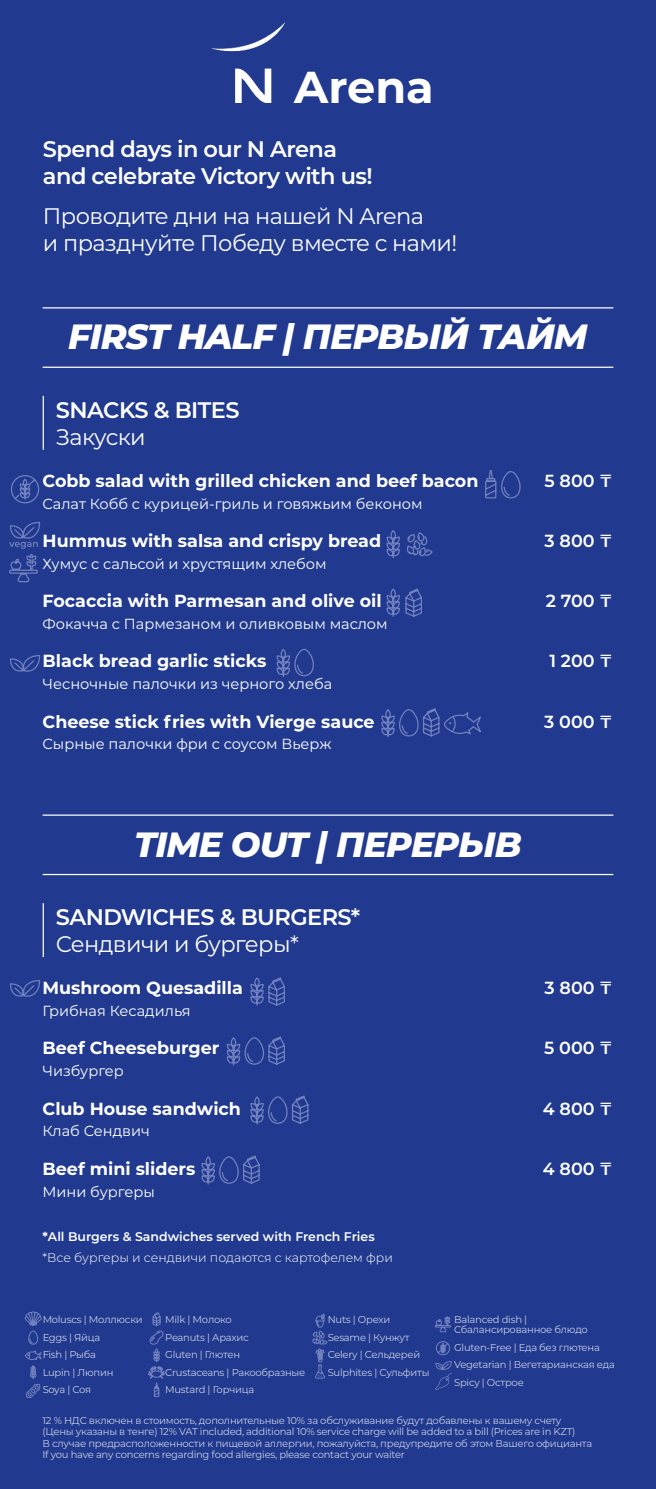
<style>
.page{position:relative;width:656px;height:1489px;background:#fff}
.page>*{position:absolute;margin:0;border:0;box-sizing:border-box;transform-origin:0 0}
.t1{font:700 44.62px "Montserrat";color:#fff}
.t2{font:italic 800 35px "Montserrat";letter-spacing:-.025em;color:#fff}
.t3{font:22.5px/27px "Montserrat";letter-spacing:-.025em;color:#fff}
.t4{font:600 22.5px/27px "Montserrat";letter-spacing:-.025em;color:#fff}
.t5{font:700 17.5px "Montserrat";color:#fff}
.t6{font:600 17.5px "Montserrat";color:#fff}
.t7{font:14.62px "Montserrat";color:#fff}
.t8{font:600 12.5px/21.2px "Montserrat";color:#fff}
.t9{font:10px/17.5px "Montserrat";letter-spacing:-.025em;color:#fff}
.s1{font-weight:700}
.s2{font-weight:300}
</style>
<div class="page">
<div style="left:0;top:0;width:656px;height:1488px;background:#213a8f"></div>
<svg style="left:211px;top:22px;width:74px;height:81px"></svg>
<hr style="left:43px;top:396px;width:1px;height:54px;background:#fff">
<hr style="left:43px;top:903px;width:1px;height:54px;background:#fff">
<hr style="left:43px;top:366px;width:570px;height:2px;background:#fff">
<hr style="left:43px;top:307px;width:570px;height:1px;background:#fff">
<hr style="left:43px;top:873px;width:570px;height:2px;background:#fff">
<hr style="left:43px;top:814px;width:570px;height:1px;background:#fff">
<svg style="left:485px;top:470px;width:36px;height:29px"></svg>
<svg style="left:10px;top:475px;width:30px;height:29px"></svg>
<svg style="left:276px;top:648px;width:38px;height:29px"></svg>
<svg style="left:386px;top:588px;width:36px;height:29px"></svg>
<svg style="left:226px;top:1036px;width:59px;height:30px"></svg>
<svg style="left:250px;top:1095px;width:59px;height:30px"></svg>
<svg style="left:201px;top:1155px;width:59px;height:30px"></svg>
<svg style="left:250px;top:977px;width:35px;height:29px"></svg>
<svg style="left:381px;top:708px;width:100px;height:30px"></svg>
<svg style="left:386px;top:530px;width:47px;height:29px"></svg>
<svg style="left:9px;top:655px;width:32px;height:17px"></svg>
<svg style="left:9px;top:980px;width:32px;height:17px"></svg>
<svg style="left:148px;top:1312px;width:17px;height:85px"></svg>
<svg style="left:434px;top:1316px;width:17px;height:16px"></svg>
<svg style="left:24px;top:1311px;width:18px;height:87px"></svg>
<svg style="left:312px;top:1313px;width:16px;height:66px"></svg>
<svg style="left:435px;top:1341px;width:17px;height:48px"></svg>
<svg style="left:9px;top:521px;width:32px;height:62px"></svg>
<h1 class="t1" style="left:294px;top:55px;width:141px">Arena</h1>
<h3 class="t4" style="left:43px;top:135px;width:331px">Spend days in our N Arena and celebrate Victory with us!</h3>
<h3 class="t3" style="left:43px;top:202px;width:416px">Проводите дни на нашей N Arena<br>и празднуйте Победу вместе с нами!</h3>
<h2 class="t2" style="left:68px;top:311px;width:521px">FIRST HALF | ПЕРВЫЙ ТАЙМ</h2>
<h3 class="t4" style="left:56px;top:395px;width:185px">SNACKS &amp; BITES</h3>
<h3 class="t3" style="left:56px;top:422px;width:91px">Закуски</h3>
<h3 class="t5" style="left:43px;top:468px;width:437px">Cobb salad with grilled chicken and beef bacon</h3>
<h3 class="t7" style="left:43px;top:493px;width:381px">Салат Кобб с курицей-гриль и говяжьим беконом</h3>
<h3 class="t6" style="left:544px;top:468px;width:69px">5 800 ₸</h3>
<h3 class="t5" style="left:43px;top:528px;width:340px">Hummus with salsa and crispy bread</h3>
<h3 class="t7" style="left:43px;top:553px;width:285px">Хумус с сальсой и хрустящим хлебом</h3>
<h3 class="t6" style="left:544px;top:528px;width:69px">3 800 ₸</h3>
<h3 class="t5" style="left:43px;top:588px;width:340px">Focaccia with Parmesan and olive oil</h3>
<h3 class="t7" style="left:43px;top:614px;width:346px">Фокачча с Пармезаном и оливковым маслом</h3>
<h3 class="t6" style="left:545px;top:588px;width:68px">2 700 ₸</h3>
<h3 class="t5" style="left:43px;top:648px;width:225px">Black bread garlic sticks</h3>
<h3 class="t7" style="left:43px;top:674px;width:291px">Чесночные палочки из черного хлеба</h3>
<h3 class="t6" style="left:549px;top:648px;width:64px">1 200 ₸</h3>
<h3 class="t5" style="left:43px;top:708px;width:333px">Cheese stick fries with Vierge sauce</h3>
<h3 class="t7" style="left:43px;top:734px;width:290px">Сырные палочки фри с соусом Вьерж</h3>
<h3 class="t6" style="left:544px;top:709px;width:69px">3 000 ₸</h3>
<h2 class="t2" style="left:134px;top:818px;width:389px">TIME OUT | ПЕРЕРЫВ</h2>
<h3 class="t4" style="left:56px;top:902px;width:306px">SANDWICHES &amp; BURGERS*</h3>
<h3 class="t3" style="left:56px;top:929px;width:244px">Сендвичи и бургеры*</h3>
<h3 class="t5" style="left:43px;top:975px;width:202px">Mushroom Quesadilla</h3>
<h3 class="t7" style="left:43px;top:1000px;width:149px">Грибная Кесадилья</h3>
<h3 class="t5" style="left:43px;top:1035px;width:178px">Beef Cheeseburger</h3>
<h3 class="t7" style="left:43px;top:1060px;width:83px">Чизбургер</h3>
<h3 class="t5" style="left:43px;top:1095px;width:200px">Club House sandwich</h3>
<h3 class="t7" style="left:43px;top:1121px;width:109px">Клаб Сендвич</h3>
<h3 class="t5" style="left:43px;top:1155px;width:154px">Beef mini sliders</h3>
<h3 class="t7" style="left:43px;top:1181px;width:114px">Мини бургеры</h3>
<p class="t8" style="left:43px;top:1224px;width:352px"><span class="s1">*</span>All Burgers &amp; Sandwiches served with French Fries <span class="s2">*Все бургеры и сендвичи подаются с картофелем фри</span></p>
<h3 class="t6" style="left:544px;top:975px;width:69px">3 800 ₸</h3>
<h3 class="t6" style="left:544px;top:1035px;width:69px">5 000 ₸</h3>
<h3 class="t6" style="left:543px;top:1095px;width:71px">4 800 ₸</h3>
<h3 class="t6" style="left:543px;top:1155px;width:71px">4 800 ₸</h3>
<p class="t9" style="left:43px;top:1310px;width:102px">Moluscs | Моллюски<br>Eggs | Яйца<br>Fish | Рыба<br>Lupin | Люпин<br>Soya | Соя</p>
<p class="t9" style="left:165px;top:1310px;width:142px">Milk | Молоко<br>Peanuts | Арахис<br>Gluten | Глютен<br>Crustaceans | Ракообразные<br>Mustard | Горчица</p>
<p class="t9" style="left:327px;top:1310px;width:103px">Nuts | Орехи<br>Sesame | Кунжут<br>Celery | Сельдерей<br>Sulphites | Сульфиты</p>
<p class="t9" style="left:454px;top:1314px;width:135px;line-height:10px">Balanced dish |<br>Сбалансированное блюдо</p>
<p class="t9" style="left:454px;top:1337px;width:162px">Gluten-Free | Еда без глютена<br>Vegetarian | Вегетарианская еда<br>Spicy | Острое</p>
<p class="t9" style="left:43px;top:1414px;width:551px;line-height:11.2px">12 % НДС включен в стоимость, дополнительные 10% за обслуживание будут добавлены к вашему счету (Цены указаны в тенге) 12% VAT included, additional 10% service charge will be added to a bill (Prices are in KZT)<br>В случае предрасположенности к пищевой аллергии, пожалуйста, предупредите об этом Вашего официанта If you have any concerns regarding food allergies, please contact your waiter</p>
</div>
